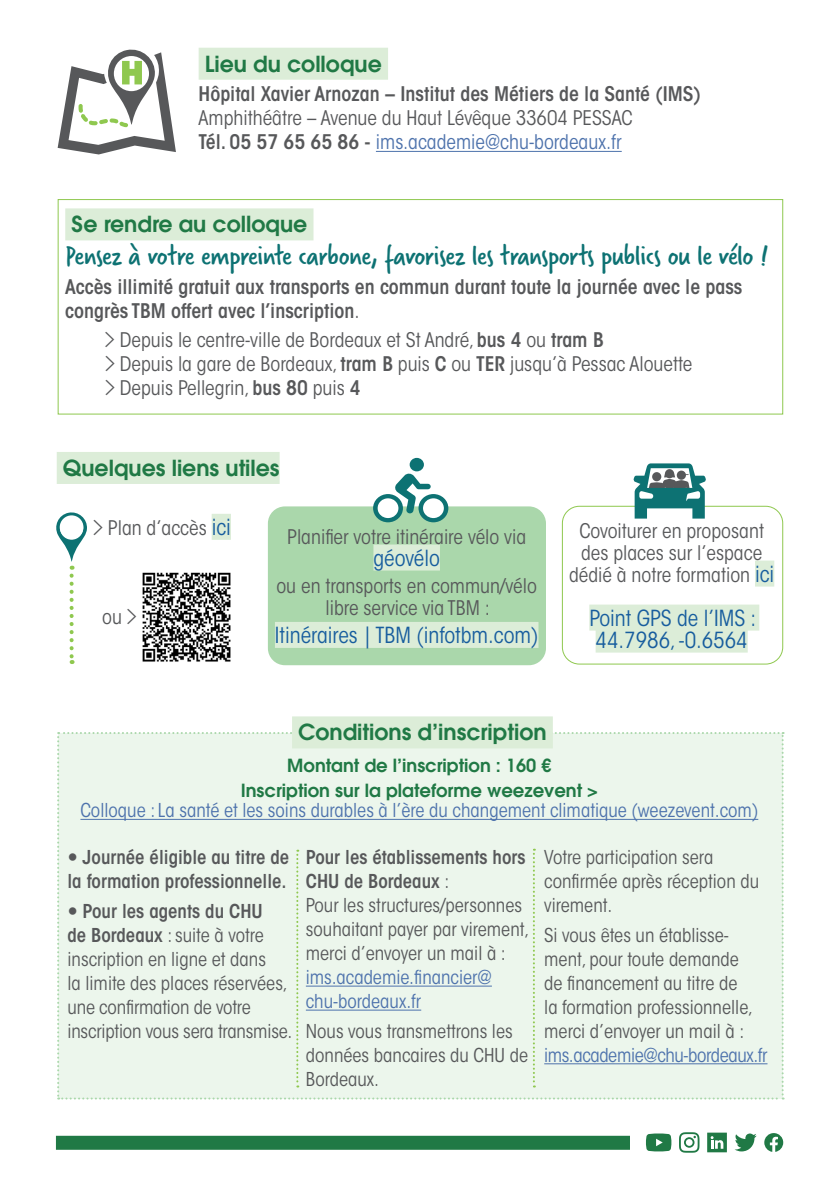
<style>
.page{position:relative;width:840px;height:1191px;background:#fff}
.page>*{position:absolute;margin:0;border:0;box-sizing:border-box;transform-origin:0 0}
.t1{font:30px "Verveine";letter-spacing:-.015em;color:#0d7273}
.t2{font:600 22px "ITC Avant Garde Std";color:#207945}
.t3{font:condensed 22px/22px "ITC Avant Garde Std";color:#175d9e}
.t4{font:condensed 20px/22px "ITC Avant Garde Std";color:#57585a;text-align:center}
.t5{font:600 condensed 20px/24px "ITC Avant Garde Std";color:#57585a}
.t6{font:condensed 20px "ITC Avant Garde Std";color:#4d72ac}
.t7{font:condensed 19px/24px "ITC Avant Garde Std";color:#57585a}
.t8{font:600 condensed 19px/24px "ITC Avant Garde Std";color:#57585a;text-align:right}
.t9{font:condensed 19px "ITC Avant Garde Std";color:#4d72ac}
.t10{font:600 18px "ITC Avant Garde Std";color:#207945}
.s1{font-weight:600;color:#57585a}
.s2{font-weight:400}
.s3{font-family:"Koz Go Pr 6 N";font-stretch:normal}
.s4{font-weight:600}
.s5{font-size:22px;color:#175d9e}
.s6{color:#4d72ac}
</style>
<div class="page">
<svg style="left:58px;top:49px;width:118px;height:105px"></svg>
<div style="left:57px;top:452px;width:222px;height:32px;background:#dcedd8"></div>
<svg style="left:707px;top:1132px;width:19px;height:20px"></svg>
<svg style="left:735px;top:1133px;width:21px;height:18px"></svg>
<svg style="left:764px;top:1133px;width:18px;height:18px"></svg>
<svg style="left:679px;top:1132px;width:20px;height:20px"></svg>
<svg style="left:646px;top:1133px;width:25px;height:18px"></svg>
<div style="left:268px;top:506px;width:277px;height:159px;background:#aad7ab;border-radius:17px"></div>
<div style="left:373px;top:544px;width:66px;height:26px;background:#dcedd8"></div>
<div style="left:275px;top:622px;width:263px;height:26px;background:#dcedd8"></div>
<svg style="left:373px;top:458px;width:75px;height:64px"></svg>
<div style="left:198px;top:48px;width:190px;height:32px;background:#dcedd8"></div>
<hr style="left:376px;top:151px;width:245px;height:1px;background:#4d72ac">
<div style="left:65px;top:208px;width:248px;height:32px;background:#dcedd8"></div>
<div style="left:58px;top:199px;width:724px;height:215px;border:1px solid #8fc84f"></div>
<div style="left:754px;top:560px;width:19px;height:26px;background:#dcedd8"></div>
<div style="left:589px;top:604px;width:169px;height:26px;background:#dcedd8"></div>
<div style="left:595px;top:626px;width:152px;height:26px;background:#dcedd8"></div>
<div style="left:561px;top:506px;width:221px;height:158px;border:1px solid #8fc84f;border-radius:17px"></div>
<svg style="left:633px;top:463px;width:72px;height:55px"></svg>
<div style="left:56px;top:1135px;width:573px;height:14px;background:#207945"></div>
<img style="left:142px;top:572px;width:89px;height:90px">
<div style="left:211px;top:514px;width:20px;height:26px;background:#dcedd8"></div>
<svg style="left:56px;top:512px;width:31px;height:57px"></svg>
<svg style="left:70px;top:575px;width:4px;height:89px"></svg>
<div style="left:292px;top:716px;width:260px;height:32px;background:#dcedd8"></div>
<svg style="left:57px;top:732px;width:726px;height:367px;background:#eaf4ea"></svg>
<p class="t2" style="left:205px;top:49px;width:178px">Lieu du colloque</p>
<p class="t5" style="left:198px;top:82px;width:503px">Hôpital Xavier Arnozan – Institut des Métiers de la Santé (IMS)</p>
<p class="t4" style="left:198px;top:107px;width:435px">Amphithéâtre – Avenue du Haut Lévêque 33604 PESSAC</p>
<p class="t6" style="left:198px;top:130px;width:424px"><span class="s1">Tél. 05 57 65 65 86 -</span> ims.academie@chu-bordeaux.fr</p>
<p class="t2" style="left:71px;top:210px;width:237px">Se rendre au colloque</p>
<p class="t1" style="left:65px;top:235px;width:704px">Pensez à votre empreinte carbone, favorisez les transports publics ou le vélo !</p>
<p class="t5" style="left:65px;top:274px;width:678px">Accès illimité gratuit aux transports en commun durant toute la journée avec le pass congrès TBM offert avec l’inscription<span class="s2">.</span></p>
<p class="t4" style="left:105px;top:329px;width:500px"><span class="s3">&gt;</span> Depuis le centre-ville de Bordeaux et St André, <span class="s4">bus 4</span> ou <span class="s4">tram B</span></p>
<p class="t4" style="left:105px;top:353px;width:588px"><span class="s3">&gt;</span> Depuis la gare de Bordeaux, <span class="s4">tram B</span> puis <span class="s4">C</span> ou <span class="s4">TER</span> jusqu’à Pessac Alouette</p>
<p class="t4" style="left:105px;top:377px;width:257px"><span class="s3">&gt;</span> Depuis Pellegrin, <span class="s4">bus 80</span> puis <span class="s4">4</span></p>
<p class="t2" style="left:63px;top:453px;width:218px">Quelques liens utiles</p>
<p class="t4" style="left:93px;top:516px;width:139px"><span class="s3">&gt;</span> Plan d’accès <span class="s5">ici</span></p>
<p class="t4" style="left:102px;top:606px;width:36px">ou <span class="s3">&gt;</span></p>
<p class="t4" style="left:287px;top:525px;width:240px">Planifier votre itinéraire vélo via</p>
<p class="t3" style="left:373px;top:546px;width:68px">géovélo</p>
<p class="t4" style="left:276px;top:575px;width:262px">ou en transports en commun/vélo libre service via TBM :</p>
<p class="t3" style="left:275px;top:624px;width:265px">Itinéraires | TBM (infotbm.com)</p>
<p class="t4" style="left:568px;top:519px;width:206px">Covoiturer en proposant des places sur l’espace dédié à notre formation <span class="s5">ici</span></p>
<p class="t3" style="left:589px;top:607px;width:168px">Point GPS de l’IMS :<br>44.7986, -0.6564</p>
<p class="t2" style="left:298px;top:718px;width:250px">Conditions d’inscription</p>
<p class="t10" style="left:287px;top:753px;width:265px">Montant de l’inscription : 160 €</p>
<p class="t10" style="left:240px;top:779px;width:358px">Inscription sur la plateforme weezevent &gt;</p>
<p class="t9" style="left:80px;top:799px;width:679px">Colloque : La santé et les soins durables à l’ère du changement climatique (weezevent.com)</p>
<p class="t8" style="left:67px;top:845px;width:223px">Journée éligible au titre de la formation professionnelle.</p>
<p class="t7" style="left:67px;top:899px;width:226px;text-indent:15px"><span class="s4">Pour les agents du CHU<br>de Bordeaux</span> : suite à votre inscription en ligne et dans<br>la limite des places réservées, une confirmation de votre inscription vous sera transmise.</p>
<p class="t8" style="left:306px;top:845px;width:221px;text-align:left">Pour les établissements hors<br>CHU de Bordeaux <span class="s2">:</span></p>
<p class="t7" style="left:306px;top:893px;width:225px">Pour les structures/personnes souhaitant payer par virement, merci d’envoyer un mail à : <span class="s6">ims.academie.financier@ chu-bordeaux.fr</span></p>
<p class="t7" style="left:306px;top:1019px;width:223px">Nous vous transmettrons les données bancaires du CHU de<br>Bordeaux.</p>
<p class="t7" style="left:544px;top:845px;width:216px">Votre participation sera confirmée après réception du virement.</p>
<p class="t7" style="left:544px;top:923px;width:225px">Si vous êtes un établisse&shy;ment, pour toute demande<br>de financement au titre de<br>la formation professionnelle, merci d’envoyer un mail à : <span class="s6">ims.academie@chu-bordeaux.fr</span></p>
</div>
